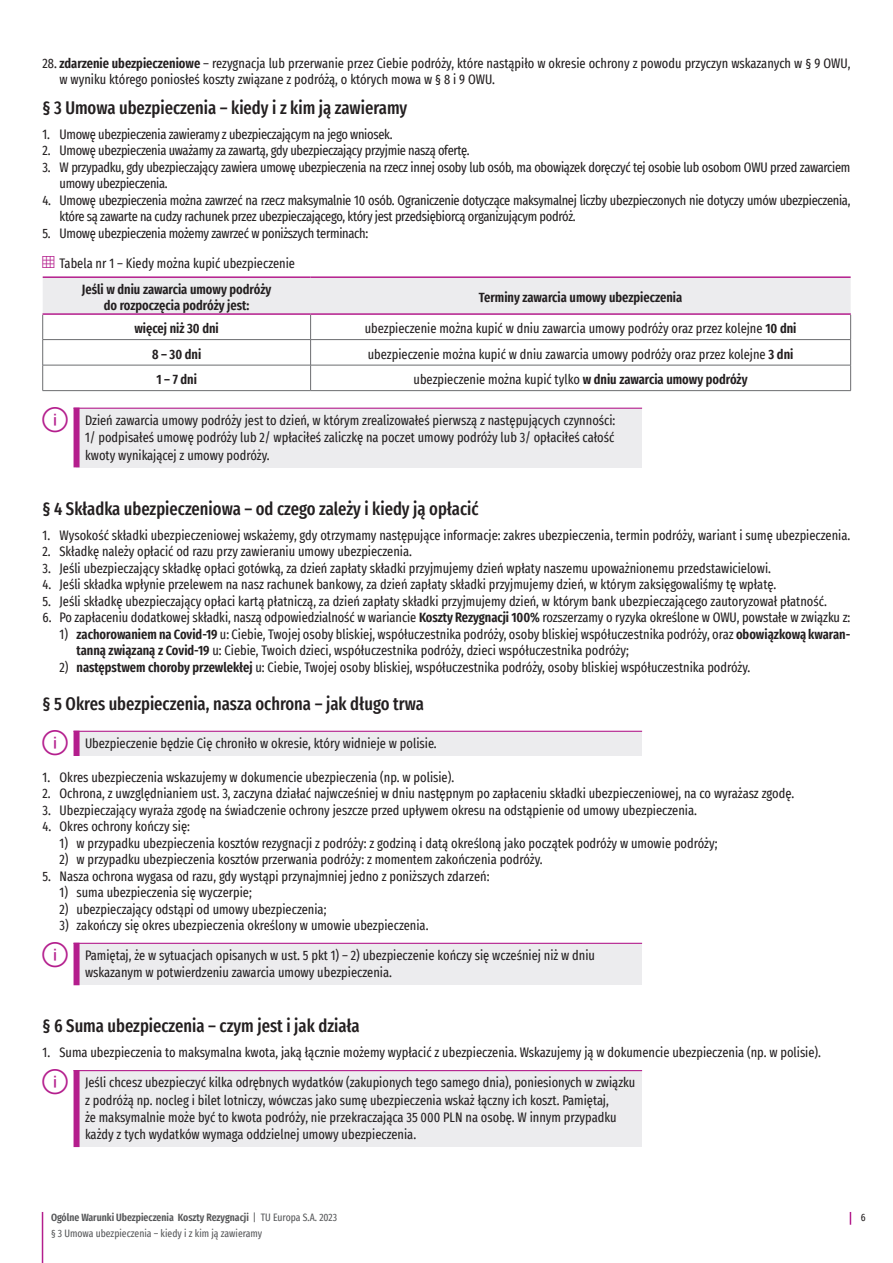
<style>
.page{position:relative;width:893px;height:1263px;background:#fff}
.page>*{position:absolute;margin:0;border:0;box-sizing:border-box;transform-origin:0 0}
.Paragraf{font:500 extra-condensed 18px "Fira Sans";color:#231f20}
.tab_N1{font:extra-condensed 13.5px/17.2px "Fira Sans";color:#231f20}
.tab_N1-2{font:extra-condensed 13.5px/16.5px "Fira Sans";letter-spacing:-.02em;color:#231f20}
.Tab_H1{font:600 extra-condensed 13.5px/15.8px "Fira Sans";color:#231f20;text-align:center}
.tab_N1-3{font:600 extra-condensed 13.5px "Fira Sans";color:#231f20}
.t1{font:600 extra-condensed 10.5px "Fira Sans";color:#57585a}
.t2{font:extra-condensed 10.5px "Fira Sans";color:#57585a}
.t3{font:extra-condensed 10.5px "Fira Sans";color:#231f20}
.s1{font-weight:600}
.s2{font-family:"Segoe MDL2 Assets";font-stretch:normal;font-size:12px;color:#b41e8d}
.s3{font-family:"Fabric External MDL2 Assets";font-stretch:normal;font-size:27px;color:#b41e8d}
.s4{font-weight:400}
</style>
<div class="page">
<svg style="left:850px;top:1212px;width:1px;height:13px"></svg>
<hr style="left:42px;top:1212px;width:1px;height:51px;background:#b41e8d">
<div style="left:77px;top:408px;width:565px;height:59px;background:#ececee"></div>
<div style="left:74px;top:408px;width:6px;height:59px;background:#b41e8d"></div>
<hr style="left:74px;top:408px;width:568px;height:1px;background:#b41e8d">
<div style="left:77px;top:731px;width:565px;height:25px;background:#ececee"></div>
<div style="left:74px;top:731px;width:6px;height:25px;background:#b41e8d"></div>
<hr style="left:74px;top:731px;width:568px;height:1px;background:#b41e8d">
<div style="left:77px;top:943px;width:565px;height:42px;background:#ececee"></div>
<div style="left:74px;top:943px;width:6px;height:42px;background:#b41e8d"></div>
<hr style="left:74px;top:943px;width:568px;height:1px;background:#b41e8d">
<div style="left:77px;top:1070px;width:565px;height:77px;background:#ececee"></div>
<div style="left:74px;top:1070px;width:6px;height:77px;background:#b41e8d"></div>
<hr style="left:74px;top:1070px;width:568px;height:1px;background:#b41e8d">
<hr style="left:311px;top:390px;width:540px;height:1px;background:#6c6d70">
<hr style="left:311px;top:276px;width:540px;height:2px;background:#b41e8d">
<svg style="left:42px;top:277px;width:809px;height:113px"></svg>
<hr style="left:43px;top:390px;width:268px;height:1px;background:#6c6d70">
<hr style="left:43px;top:276px;width:268px;height:2px;background:#b41e8d">
<hr style="left:43px;top:313px;width:268px;height:2px;background:#b41e8d">
<p class="tab_N1" style="left:60px;top:55px;width:792px;line-height:16.5px;text-indent:-17px">28. <span class="s1">zdarzenie ubezpieczeniowe</span> – rezygnacja lub przerwanie przez Ciebie podróży, które nastąpiło w okresie ochrony z powodu przyczyn wskazanych w § 9 OWU, w wyniku którego poniosłeś koszty związane z podróżą, o których mowa w § 8 i 9 OWU.</p>
<p class="Paragraf" style="left:43px;top:93px;width:366px">§ 3 Umowa ubezpieczenia – kiedy i z kim ją zawieramy</p>
<p class="tab_N1-2" style="left:43px;top:126px;width:352px">1. Umowę ubezpieczenia zawieramy z ubezpieczającym na jego wniosek.</p>
<p class="tab_N1-2" style="left:43px;top:142px;width:429px">2. Umowę ubezpieczenia uważamy za zawartą, gdy ubezpieczający przyjmie naszą ofertę.</p>
<p class="tab_N1-2" style="left:60px;top:159px;width:792px;text-indent:-17px">3. W przypadku, gdy ubezpieczający zawiera umowę ubezpieczenia na rzecz innej osoby lub osób, ma obowiązek doręczyć tej osobie lub osobom OWU przed zawarciem umowy ubezpieczenia.</p>
<p class="tab_N1-2" style="left:60px;top:192px;width:792px;text-indent:-17px">4. Umowę ubezpieczenia można zawrzeć na rzecz maksymalnie 10 osób. Ograniczenie dotyczące maksymalnej liczby ubezpieczonych nie dotyczy umów ubezpieczenia, które są zawarte na cudzy rachunek przez ubezpieczającego, który jest przedsiębiorcą organizującym podróż.</p>
<p class="tab_N1-2" style="left:43px;top:225px;width:327px">5. Umowę ubezpieczenia możemy zawrzeć w poniższych terminach:</p>
<p class="tab_N1" style="left:43px;top:254px;width:254px"><span class="s2">&amp;</span> Tabela nr 1 – Kiedy można kupić ubezpieczenie</p>
<p class="Tab_H1" style="left:82px;top:281px;width:191px">Jeśli w dniu zawarcia umowy podróży do rozpoczęcia podróży jest:</p>
<p class="Tab_H1" style="left:479px;top:289px;width:205px">Terminy zawarcia umowy ubezpieczenia</p>
<p class="tab_N1-3" style="left:134px;top:317px;width:86px">więcej niż 30 dni</p>
<p class="tab_N1" style="left:365px;top:319px;width:433px">ubezpieczenie można kupić w dniu zawarcia umowy podróży oraz przez kolejne <span class="s1">10 dni</span></p>
<p class="tab_N1-3" style="left:152px;top:343px;width:51px">8 – 30 dni</p>
<p class="tab_N1" style="left:368px;top:345px;width:427px">ubezpieczenie można kupić w dniu zawarcia umowy podróży oraz przez kolejne <span class="s1">3 dni</span></p>
<p class="tab_N1-3" style="left:156px;top:368px;width:42px">1 – 7 dni</p>
<p class="tab_N1" style="left:414px;top:370px;width:336px">ubezpieczenie można kupić tylko <span class="s1">w dniu zawarcia umowy podróży</span></p>
<p class="tab_N1" style="left:85px;top:411px;width:532px;text-align:justify;text-indent:-43px"><span class="s3">Ĩ</span> Dzień zawarcia umowy podróży jest to dzień, w którym zrealizowałeś pierwszą z następujących czynności:<br>1/ podpisałeś umowę podróży lub 2/ wpłaciłeś zaliczkę na poczet umowy podróży lub 3/ opłaciłeś całość kwoty wynikającej z umowy podróży.</p>
<p class="Paragraf" style="left:43px;top:494px;width:438px">§ 4 Składka ubezpieczeniowa – od czego zależy i kiedy ją opłacić</p>
<p class="tab_N1" style="left:43px;top:526px;width:809px">1. Wysokość składki ubezpieczeniowej wskażemy, gdy otrzymamy następujące informacje: zakres ubezpieczenia, termin podróży, wariant i sumę ubezpieczenia.</p>
<p class="tab_N1" style="left:43px;top:542px;width:371px">2. Składkę należy opłacić od razu przy zawieraniu umowy ubezpieczenia.</p>
<p class="tab_N1" style="left:43px;top:559px;width:730px">3. Jeśli ubezpieczający składkę opłaci gotówką, za dzień zapłaty składki przyjmujemy dzień wpłaty naszemu upoważnionemu przedstawicielowi.</p>
<p class="tab_N1" style="left:43px;top:575px;width:735px">4. Jeśli składka wpłynie przelewem na nasz rachunek bankowy, za dzień zapłaty składki przyjmujemy dzień, w którym zaksięgowaliśmy tę wpłatę.</p>
<p class="tab_N1" style="left:43px;top:592px;width:786px">5. Jeśli składkę ubezpieczający opłaci kartą płatniczą, za dzień zapłaty składki przyjmujemy dzień, w którym bank ubezpieczającego zautoryzował płatność.</p>
<p class="tab_N1" style="left:43px;top:608px;width:809px">6. Po zapłaceniu dodatkowej składki, naszą odpowiedzialność w wariancie <span class="s1">Koszty Rezygnacji 100%</span> rozszerzamy o ryzyka określone w OWU, powstałe w związku z:</p>
<p class="tab_N1" style="left:77px;top:625px;width:775px;line-height:16.5px;text-indent:-17px">1) <span class="s1">zachorowaniem na Covid-19</span> u: Ciebie, Twojej osoby bliskiej, współuczestnika podróży, osoby bliskiej współuczestnika podróży, oraz <span class="s1">obowiązkową kwaran&shy;tanną związaną z Covid-19</span> u: Ciebie, Twoich dzieci, współuczestnika podróży, dzieci współuczestnika podróży;</p>
<p class="tab_N1" style="left:60px;top:658px;width:692px">2) <span class="s1">następstwem choroby przewlekłej</span> u: Ciebie, Twojej osoby bliskiej, współuczestnika podróży, osoby bliskiej współuczestnika podróży.</p>
<p class="Paragraf" style="left:43px;top:689px;width:383px">§ 5 Okres ubezpieczenia, nasza ochrona – jak długo trwa</p>
<p class="tab_N1" style="left:43px;top:734px;width:396px"><span class="s3">Ĩ</span> Ubezpieczenie będzie Cię chroniło w okresie, który widnieje w polisie.</p>
<p class="tab_N1" style="left:43px;top:768px;width:413px">1. Okres ubezpieczenia wskazujemy w dokumencie ubezpieczenia (np. w polisie).</p>
<p class="tab_N1" style="left:43px;top:784px;width:753px">2. Ochrona, z uwzględnianiem ust. 3, zaczyna działać najwcześniej w dniu następnym po zapłaceniu składki ubezpieczeniowej, na co wyrażasz zgodę.</p>
<p class="tab_N1" style="left:43px;top:801px;width:656px">3. Ubezpieczający wyraża zgodę na świadczenie ochrony jeszcze przed upływem okresu na odstąpienie od umowy ubezpieczenia.</p>
<p class="tab_N1" style="left:43px;top:817px;width:149px">4. Okres ochrony kończy się:</p>
<p class="tab_N1" style="left:60px;top:834px;width:660px">1) w przypadku ubezpieczenia kosztów rezygnacji z podróży: z godziną i datą określoną jako początek podróży w umowie podróży;</p>
<p class="tab_N1" style="left:60px;top:850px;width:485px">2) w przypadku ubezpieczenia kosztów przerwania podróży: z momentem zakończenia podróży.</p>
<p class="tab_N1" style="left:43px;top:867px;width:448px">5. Nasza ochrona wygasa od razu, gdy wystąpi przynajmniej jedno z poniższych zdarzeń:</p>
<p class="tab_N1" style="left:60px;top:883px;width:194px">1) suma ubezpieczenia się wyczerpie;</p>
<p class="tab_N1" style="left:60px;top:900px;width:268px">2) ubezpieczający odstąpi od umowy ubezpieczenia;</p>
<p class="tab_N1" style="left:60px;top:916px;width:370px">3) zakończy się okres ubezpieczenia określony w umowie ubezpieczenia.</p>
<p class="tab_N1" style="left:85px;top:946px;width:511px;text-indent:-43px"><span class="s3">Ĩ</span> Pamiętaj, że w sytuacjach opisanych w ust. 5 pkt 1) – 2) ubezpieczenie kończy się wcześniej niż w dniu wskazanym w potwierdzeniu zawarcia umowy ubezpieczenia.</p>
<p class="Paragraf" style="left:43px;top:1012px;width:318px">§ 6 Suma ubezpieczenia – czym jest i jak działa</p>
<p class="tab_N1" style="left:43px;top:1044px;width:780px">1. Suma ubezpieczenia to maksymalna kwota, jaką łącznie możemy wypłacić z ubezpieczenia. Wskazujemy ją w dokumencie ubezpieczenia (np. w polisie).</p>
<p class="tab_N1" style="left:85px;top:1074px;width:552px;text-indent:-43px"><span class="s3">Ĩ</span> Jeśli chcesz ubezpieczyć kilka odrębnych wydatków (zakupionych tego samego dnia), poniesionych w związku z podróżą np. nocleg i bilet lotniczy, wówczas jako sumę ubezpieczenia wskaż łączny ich koszt. Pamiętaj,<br>że maksymalnie może być to kwota podróży, nie przekraczająca 35 000 PLN na osobę. W innym przypadku każdy z tych wydatków wymaga oddzielnej umowy ubezpieczenia.</p>
<p class="t1" style="left:51px;top:1209px;width:288px">Ogólne Warunki Ubezpieczenia Koszty Rezygnacji <span class="s4">| TU Europa S.A. 2023</span></p>
<p class="t3" style="left:861px;top:1210px;width:6px">6</p>
<p class="t2" style="left:51px;top:1225px;width:213px">§ 3 Umowa ubezpieczenia – kiedy i z kim ją zawieramy</p>
</div>
